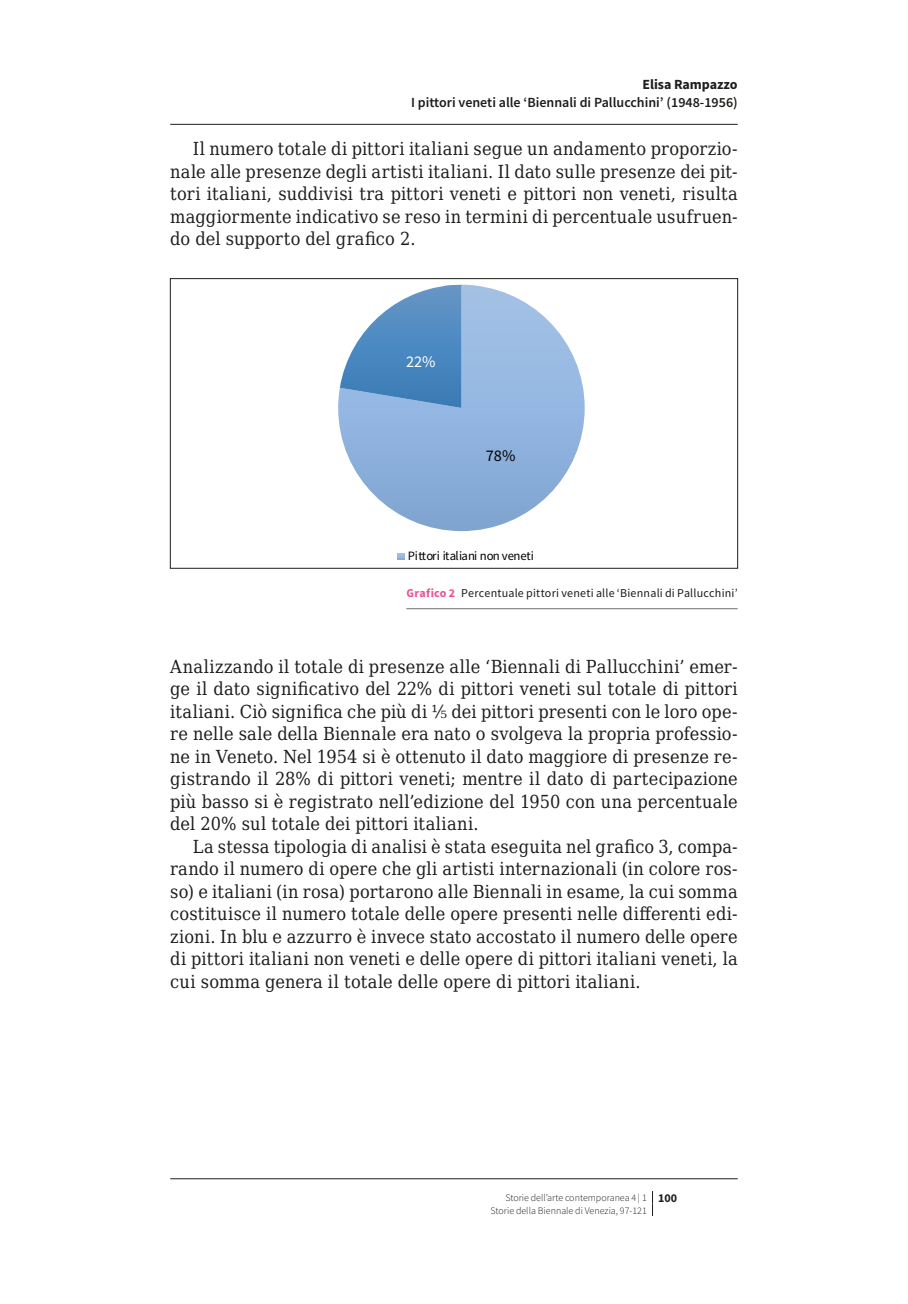
<style>
.page{position:relative;width:908px;height:1304px;background:#fff}
.page>*{position:absolute;margin:0;border:0;box-sizing:border-box;transform-origin:0 0}
.t1{font:18px/22.4px "DejaVu Serif Condensed";letter-spacing:.015em;color:#1d1d1b;text-align:justify}
.t2{font:16.2px "Source Sans Pro";color:#000}
.t3{font:16.2px "Source Sans Pro";color:#fff}
.t4{font:600 14px "Source Sans Pro";color:#1d1d1b}
.t5{font:700 14px "Source Sans Pro";color:#1d1d1b}
.t6{font:12.8px "Source Sans Pro";letter-spacing:-.015em;color:#000}
.t7{font:12px "Source Sans Pro";letter-spacing:.02em;color:#1d1d1b}
.t8{font:300 10px/12.4px "Source Sans Pro";color:#1d1d1b}
.s1{font-weight:700;color:#ea5297}
.s2{font-weight:700;font-size:12px}
</style>
<div class="page">
<svg style="left:652px;top:1191px;width:1px;height:25px"></svg>
<hr style="left:170px;top:1178px;width:567px;height:1px;background:#1d1d1b">
<hr style="left:406px;top:608px;width:331px;height:1px;background:#706f6f">
<svg style="left:338px;top:285px;width:246px;height:246px"></svg>
<svg style="left:339px;top:285px;width:122px;height:123px"></svg>
<svg style="left:397px;top:553px;width:7px;height:7px"></svg>
<hr style="left:170px;top:124px;width:567px;height:1px;background:#1d1d1b">
<p class="t5" style="left:642px;top:75px;width:97px">Elisa Rampazzo</p>
<p class="t4" style="left:411px;top:94px;width:328px">I pittori veneti alle ‘Biennali di Pallucchini’ (1948-1956)</p>
<p class="t1" style="left:170px;top:137px;width:568px;text-indent:23px">Il numero totale di pittori italiani segue un andamento proporzio&shy;nale alle presenze degli artisti italiani. Il dato sulle presenze dei pit&shy;tori italiani, suddivisi tra pittori veneti e pittori non veneti, risulta maggiormente indicativo se reso in termini di percentuale usufruen&shy;do del supporto del grafico 2.</p>
<p class="t3" style="left:406px;top:352px;width:31px">22%</p>
<p class="t2" style="left:485px;top:446px;width:31px">78%</p>
<p class="t6" style="left:408px;top:548px;width:128px">Pittori italiani non veneti</p>
<p class="t7" style="left:406px;top:586px;width:333px"><span class="s1">Grafico 2</span> Percentuale pittori veneti alle ‘Biennali di Pallucchini’</p>
<p class="t1" style="left:170px;top:655px;width:568px">Analizzando il totale di presenze alle ‘Biennali di Pallucchini’ emer&shy;ge il dato significativo del 22% di pittori veneti sul totale di pittori italiani. Ciò significa che più di ⅕ dei pittori presenti con le loro ope&shy;re nelle sale della Biennale era nato o svolgeva la propria professio&shy;ne in Veneto. Nel 1954 si è ottenuto il dato maggiore di presenze re&shy;gistrando il 28% di pittori veneti; mentre il dato di partecipazione più basso si è registrato nell’edizione del 1950 con una percentuale del 20% sul totale dei pittori italiani.</p>
<p class="t1" style="left:170px;top:835px;width:568px;text-indent:23px">La stessa tipologia di analisi è stata eseguita nel grafico 3, compa&shy;rando il numero di opere che gli artisti internazionali (in colore ros&shy;so) e italiani (in rosa) portarono alle Biennali in esame, la cui somma costituisce il numero totale delle opere presenti nelle differenti edi&shy;zioni. In blu e azzurro è invece stato accostato il numero delle opere di pittori italiani non veneti e delle opere di pittori italiani veneti, la cui somma genera il totale delle opere di pittori italiani.</p>
<p class="t8" style="left:490px;top:1191px;width:188px;text-indent:15px">Storie dell’arte contemporanea 4 | 1 <span class="s2">100<br></span>Storie della Biennale di Venezia, 97-121</p>
</div>
